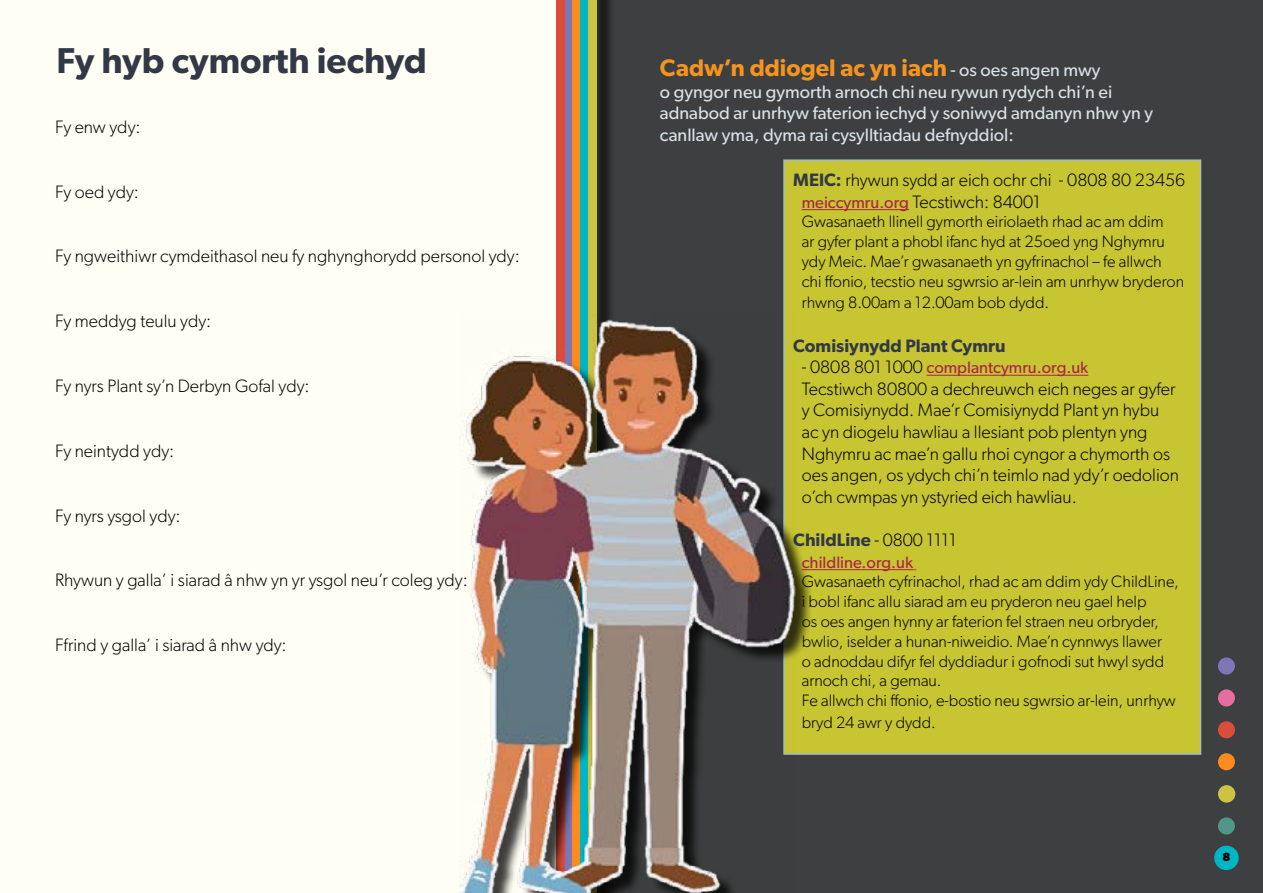
<style>
.page{position:relative;width:1263px;height:893px;background:#fff}
.page>*{position:absolute;margin:0;border:0;box-sizing:border-box;transform-origin:0 0}
.t1{font:600 36px "Gibson";color:#333847}
.t2{font:600 24px "Gibson";color:#f7941e}
.t3{font:300 18px/21.6px "Gibson";color:#000}
.t4{font:18px/21.6px "Gibson";color:#d8e2e7}
.t5{font:600 18px "Gibson";color:#333847}
.t6{font:300 16.5px/19.8px "Gibson";color:#000}
.t7{font:16.5px "Gibson";color:#ad214e}
.t8{font:700 12px "Gibson";color:#000}
.s1{font-weight:400;font-size:18px;color:#d8e2e7}
.s2{font-weight:600;color:#333847}
.s3{font-weight:400;font-size:16.5px;color:#ad214e}
.s4{font-weight:300;font-size:18px;color:#000}
.s5{font-weight:300;color:#000}
</style>
<div class="page">
<div style="left:579px;top:0;width:684px;height:893px;background:#3e3f40"></div>
<div style="left:0;top:0;width:581px;height:893px;background:#fffef4"></div>
<div style="left:784px;top:160px;width:416px;height:594px;background:#c7c531"></div>
<hr style="left:802px;top:209px;width:107px;height:1px;background:#ad214e">
<hr style="left:926px;top:375px;width:162px;height:1px;background:#ad214e">
<hr style="left:802px;top:569px;width:111px;height:1px;background:#ad214e">
<div style="left:564px;top:0;width:8px;height:893px;background:#7d77b7"></div>
<div style="left:572px;top:0;width:9px;height:893px;background:#ff8b1f"></div>
<div style="left:580px;top:0;width:9px;height:893px;background:#00b6c4"></div>
<div style="left:591px;top:0;width:24px;height:893px;background:#000;opacity:.75"></div>
<div style="left:588px;top:0;width:9px;height:893px;background:#ccc244"></div>
<div style="left:556px;top:0;width:8px;height:893px;background:#da4e39"></div>
<div style="left:1218px;top:657px;width:17px;height:18px;background:#7d77b7;border-radius:50%"></div>
<div style="left:1218px;top:689px;width:17px;height:17px;background:#e56ea0;border-radius:50%"></div>
<div style="left:1218px;top:785px;width:17px;height:18px;background:#ccc244;border-radius:50%"></div>
<div style="left:1218px;top:721px;width:17px;height:17px;background:#da4e39;border-radius:50%"></div>
<div style="left:1218px;top:817px;width:17px;height:17px;background:#50978a;border-radius:50%"></div>
<div style="left:1218px;top:753px;width:17px;height:17px;background:#ff8b1f;border-radius:50%"></div>
<div style="left:1214px;top:846px;width:25px;height:24px;background:#00b6c4;border-radius:50%"></div>
<div style="left:464px;top:322px;width:349px;height:571px;background:#000;opacity:.75"></div>
<img style="left:460px;top:313px;width:336px;height:580px">
<h1 class="t1" style="left:56px;top:40px;width:372px">Fy hyb cymorth iechyd</h1>
<p class="t3" style="left:55px;top:116px;width:87px">Fy enw ydy:</p>
<p class="t3" style="left:55px;top:180px;width:86px">Fy oed ydy:</p>
<p class="t3" style="left:55px;top:245px;width:466px">Fy ngweithiwr cymdeithasol neu fy nghynghorydd personol ydy:</p>
<p class="t3" style="left:55px;top:310px;width:158px">Fy meddyg teulu ydy:</p>
<p class="t3" style="left:55px;top:375px;width:256px">Fy nyrs Plant sy’n Derbyn Gofal ydy:</p>
<p class="t3" style="left:55px;top:440px;width:121px">Fy neintydd ydy:</p>
<p class="t3" style="left:55px;top:504px;width:127px">Fy nyrs ysgol ydy:</p>
<p class="t3" style="left:55px;top:569px;width:414px">Rhywun y galla’ i siarad â nhw yn yr ysgol neu’r coleg ydy:</p>
<p class="t3" style="left:55px;top:634px;width:233px">Ffrind y galla’ i siarad â nhw ydy:</p>
<h2 class="t2" style="left:660px;top:53px;width:442px">Cadw’n ddiogel ac yn iach <span class="s1">- os oes angen mwy</span></h2>
<p class="t4" style="left:660px;top:80px;width:495px">o gyngor neu gymorth arnoch chi neu rywun rydych chi’n ei adnabod ar unrhyw faterion iechyd y soniwyd amdanyn nhw yn y canllaw yma, dyma rai cysylltiadau defnyddiol:</p>
<p class="t3" style="left:802px;top:169px;width:385px;text-indent:-9px"><span class="s2">MEIC:</span> rhywun sydd ar eich ochr chi - 0808 80 23456 <span class="s3">meiccymru.org</span> Tecstiwch: 84001</p>
<p class="t6" style="left:802px;top:212px;width:384px">Gwasanaeth llinell gymorth eiriolaeth rhad ac am ddim<br>ar gyfer plant a phobl ifanc hyd at 25oed yng Nghymru ydy Meic. Mae’r gwasanaeth yn gyfrinachol – fe allwch chi ffonio, tecstio neu sgwrsio ar-lein am unrhyw bryderon</p>
<p class="t6" style="left:802px;top:293px;width:249px">rhwng 8.00am a 12.00am bob dydd.</p>
<p class="t5" style="left:793px;top:335px;width:214px">Comisiynydd Plant Cymru</p>
<p class="t7" style="left:802px;top:358px;width:288px"><span class="s4">- 0808 801 1000</span> complantcymru.org.uk</p>
<p class="t3" style="left:802px;top:378px;width:379px">Tecstiwch 80800 a dechreuwch eich neges ar gyfer y Comisiynydd. Mae’r Comisiynydd Plant yn hybu ac yn diogelu hawliau a llesiant pob plentyn yng Nghymru ac mae’n gallu rhoi cyngor a chymorth os oes angen, os ydych chi’n teimlo nad ydy’r oedolion o’ch cwmpas yn ystyried eich hawliau.</p>
<p class="t5" style="left:793px;top:529px;width:165px">ChildLine <span class="s5">- 0800 1111</span></p>
<p class="t7" style="left:802px;top:552px;width:113px">childline.org.uk</p>
<p class="t6" style="left:802px;top:572px;width:379px">Gwasanaeth cyfrinachol, rhad ac am ddim ydy ChildLine, i bobl ifanc allu siarad am eu pryderon neu gael help<br>os oes angen hynny ar faterion fel straen neu orbryder, bwlio, iselder a hunan-niweidio. Mae’n cynnwys llawer<br>o adnoddau difyr fel dyddiadur i gofnodi sut hwyl sydd arnoch chi, a gemau.<br>Fe allwch chi ffonio, e-bostio neu sgwrsio ar-lein, unrhyw</p>
<p class="t6" style="left:802px;top:712px;width:136px">bryd 24 awr y dydd.</p>
<p class="t8" style="left:1222px;top:849px;width:9px">8</p>
</div>
